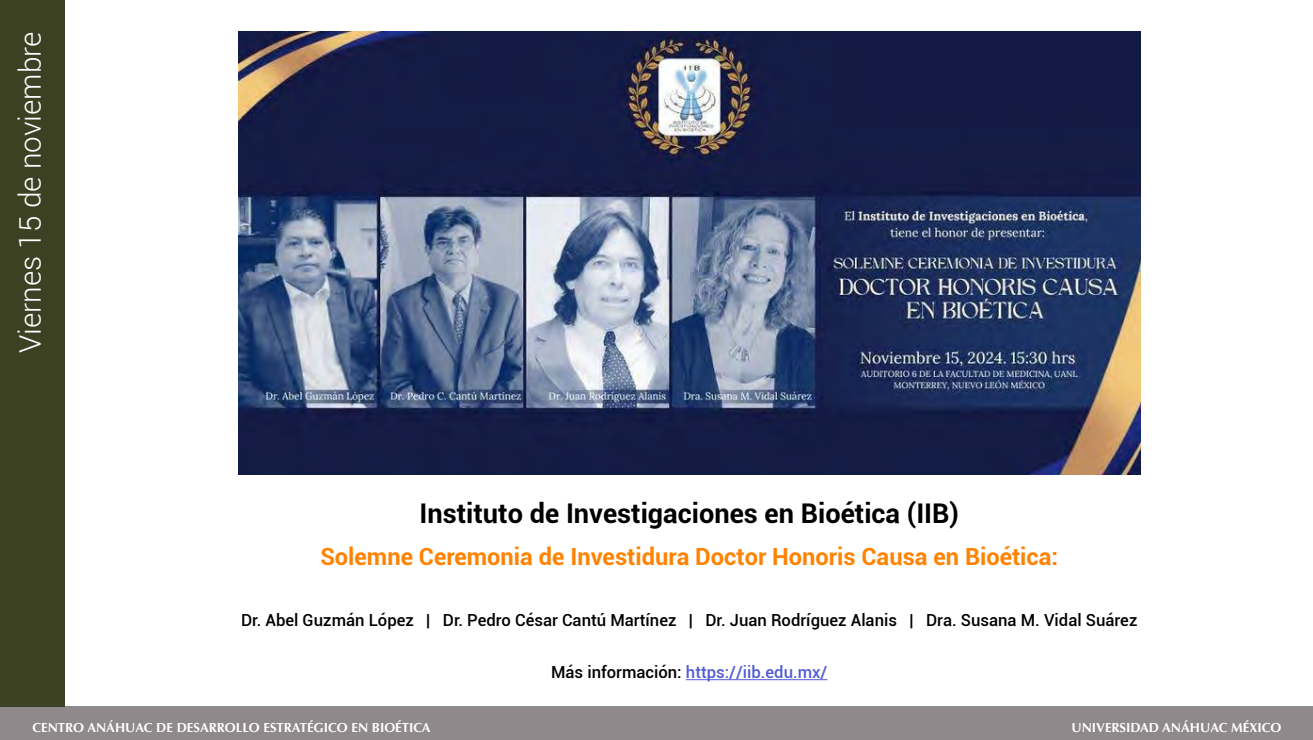
<style>
.page{position:relative;width:1313px;height:740px;background:#fff}
.page>*{position:absolute;margin:0;border:0;box-sizing:border-box;transform-origin:0 0}
.t1{font:300 29.75px "Roboto";color:#fff}
.t2{font:700 27.12px "Roboto";color:#000}
.t3{font:700 23.62px "Roboto";color:#ff8300}
.t4{font:500 16.62px "Roboto";color:#000}
.t5{font:500 16.62px "Roboto";color:#4f5cd6}
.t6{font:700 13.12px "Optima";color:#fff}
.s1{color:#000}
</style>
<div class="page">
<div style="left:0;top:706px;width:1312px;height:33px;background:#8f898b"></div>
<div style="left:0;top:0;width:65px;height:706px;background:#3c4123"></div>
<img style="left:238px;top:32px;width:902px;height:442px">
<hr style="left:686px;top:679px;width:141px;height:1px;background:#4f5cd6">
<h1 class="t1" style="left:10px;top:353px;width:323px;rotate:-90deg">Viernes 15 de noviembre</h1>
<h2 class="t2" style="left:419px;top:494px;width:541px">Instituto de Investigaciones en Bioética (IIB)</h2>
<h3 class="t3" style="left:320px;top:539px;width:739px">Solemne Ceremonia de Investidura Doctor Honoris Causa en Bioética:</h3>
<p class="t4" style="left:241px;top:608px;width:897px">Dr. Abel Guzmán López | Dr. Pedro César Cantú Martínez | Dr. Juan Rodríguez Alanis | Dra. Susana M. Vidal Suárez</p>
<p class="t5" style="left:551px;top:660px;width:278px"><span class="s1">Más información:</span> https://iib.edu.mx/</p>
<p class="t6" style="left:32px;top:719px;width:399px">CENTRO ANÁHUAC DE DESARROLLO ESTRATÉGICO EN BIOÉTICA</p>
<p class="t6" style="left:1071px;top:719px;width:211px">UNIVERSIDAD ANÁHUAC MÉXICO</p>
</div>
